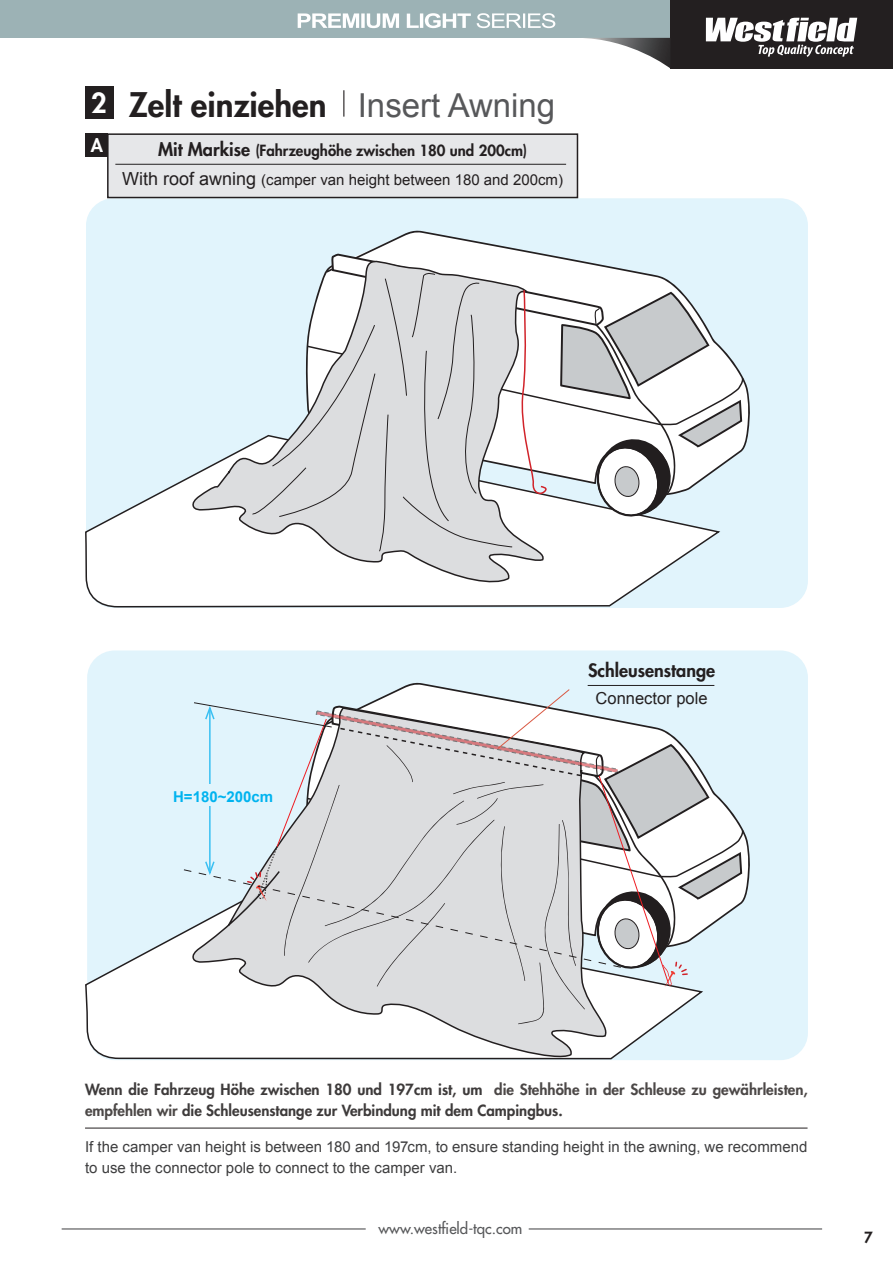
<style>
.page{position:relative;width:893px;height:1263px;background:#fff}
.page>*{position:absolute;margin:0;border:0;box-sizing:border-box;transform-origin:0 0}
.t1{font:800 33px "Futura Std";color:#231f20}
.t2{font:800 27px "Futura Std";color:#fff}
.t3{font:800 18px "Futura Std";color:#231f20}
.t4{font:800 18px "Futura Std";color:#fff}
.t5{font:16.5px "Arial";color:#231f20}
.t6{font:800 15px/21px "Futura Std";color:#3e3b3b}
.eng_text{font:15px/21px "Arial";letter-spacing:.005em;color:#3e3e3f}
.t7{font:15px "Arial";color:#231f20}
.t8{font:800 15px "Futura Std";color:#231f20}
.t9{font:500 15px "Futura Std";color:#57585a}
.t10{font:700 15px "Arial";color:#00b3ef}
.s1{font-family:"Arial";font-weight:400;color:#57585a}
.s2{font-size:18px}
.s3{color:#4c4847}
</style>
<div class="page">
<div style="left:87px;top:650px;width:721px;height:410px;background:#e1f4fc;border-radius:27px"></div>
<svg style="left:85px;top:932px;width:574px;height:128px"></svg>
<div style="left:86px;top:198px;width:722px;height:410px;background:#e1f4fc;border-radius:27px"></div>
<svg style="left:85px;top:476px;width:605px;height:132px"></svg>
<svg style="left:400px;top:682px;width:350px;height:219px"></svg>
<svg style="left:371px;top:230px;width:379px;height:219px"></svg>
<div style="left:0;top:0;width:893px;height:38px;background:#9cb2b5"></div>
<div style="left:670px;top:0;width:223px;height:69px;background:#231f20"></div>
<svg style="left:706px;top:18px;width:151px;height:39px"></svg>
<hr style="left:62px;top:1228px;width:304px;height:1px;background:#3e3e3f">
<hr style="left:529px;top:1228px;width:293px;height:1px;background:#3e3e3f">
<svg style="left:585px;top:38px;width:85px;height:30px"></svg>
<svg style="left:298px;top:13px;width:257px;height:15px"></svg>
<svg style="left:190px;top:1024px;width:420px;height:36px;background:#eaeaeb"></svg>
<div style="left:108px;top:134px;width:469px;height:64px;background:#e6e7e9"></div>
<div style="left:107px;top:133px;width:471px;height:65px;border:2px solid #231f20"></div>
<div style="left:85px;top:86px;width:28px;height:33px;background:#231f20"></div>
<div style="left:85px;top:133px;width:23px;height:24px;background:#231f20"></div>
<svg style="left:190px;top:250px;width:358px;height:336px"></svg>
<svg style="left:343px;top:90px;width:1px;height:27px"></svg>
<hr style="left:85px;top:1128px;width:722px;height:1px;background:#231f20">
<hr style="left:115px;top:164px;width:451px;height:1px;background:#231f20">
<hr style="left:588px;top:685px;width:126px;height:1px;background:#231f20">
<svg style="left:183px;top:688px;width:561px;height:336px"></svg>
<svg style="left:252px;top:254px;width:492px;height:298px"></svg>
<p class="t2" style="left:91px;top:86px;width:17px">2</p>
<p class="t1" style="left:129px;top:84px;width:428px">Zelt einziehen <span class="s1">Insert Awning</span></p>
<p class="t4" style="left:91px;top:134px;width:14px">A</p>
<p class="t8" style="left:158px;top:141px;width:370px"><span class="s2">Mit Markise</span> (Fahrzeughöhe zwischen 180 und 200cm)</p>
<p class="t7" style="left:122px;top:170px;width:442px"><span class="s2">With roof awning</span> (camper van height between 180 and 200cm)</p>
<p class="t10" style="left:173px;top:786px;width:102px">H=180~200cm</p>
<p class="t3" style="left:588px;top:659px;width:129px">Schleusenstange</p>
<p class="t5" style="left:596px;top:688px;width:113px">Connector pole</p>
<p class="t6" style="left:85px;top:1079px;width:724px">Wenn die Fahrzeug Höhe zwischen 180 und 197cm ist, um <span class="s3">die Stehhöhe in der Schleuse zu gewährleisten, empfehlen wir</span> die Schleusenstange zur Verbindung mit dem Campingbus.</p>
<p class="eng_text" style="left:85px;top:1137px;width:724px">If the camper van height is between 180 and 197cm, to ensure standing height in the awning, we recommend to use the connector pole to connect to the camper van.</p>
<p class="t9" style="left:378px;top:1218px;width:145px">www.westfield-tqc.com</p>
<p class="t8" style="left:864px;top:1228px;width:10px">7</p>
</div>
